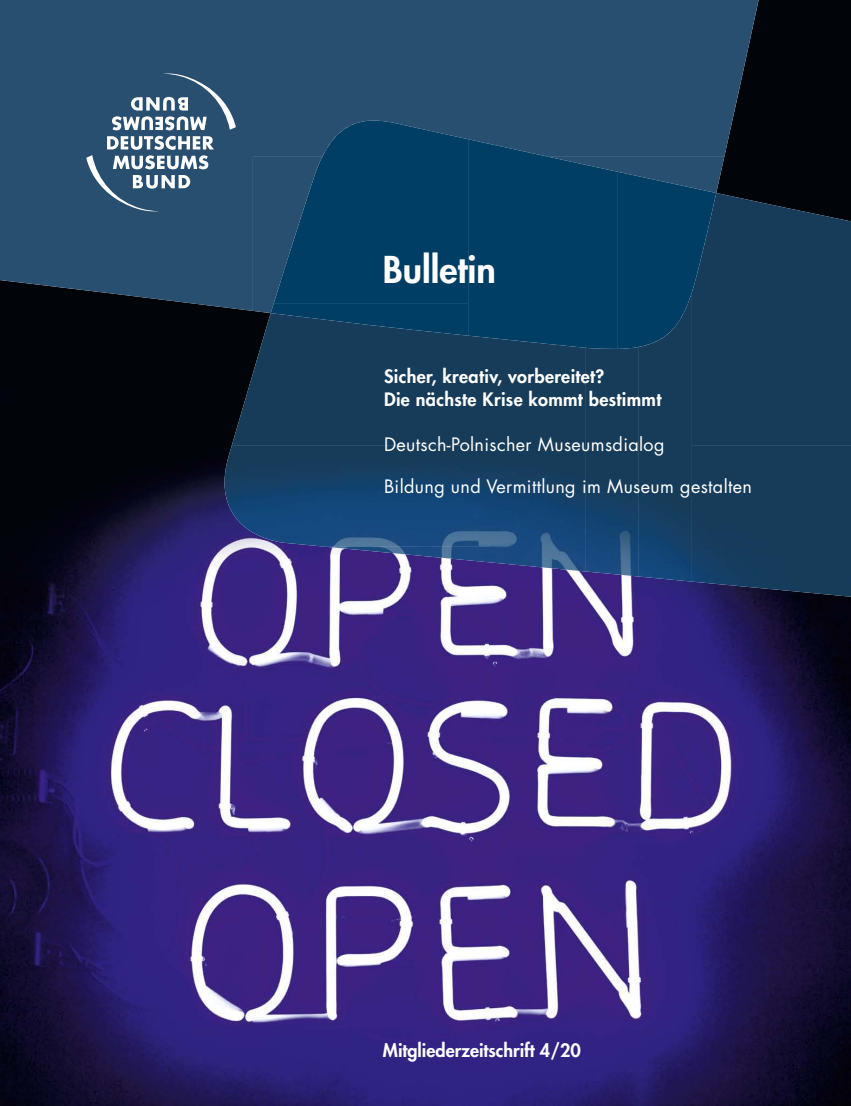
<style>
.page{position:relative;width:851px;height:1106px;background:#fff}
.page>*{position:absolute;margin:0;border:0;box-sizing:border-box;transform-origin:0 0}
.t1{font:800 36px "Futura LT Pro";color:#fff}
.t2{font:18px "Futura LT Pro";letter-spacing:.02em;color:#fff}
.t3{font:800 18px/22.5px "Futura LT Pro";letter-spacing:.02em;color:#fff}
.t4{font:800 18px "Futura LT Pro";color:#fff}
</style>
<div class="page">
<img style="left:0;top:0;width:850px;height:1106px">
<div style="left:0;top:0;width:758px;height:157px;background:#284f6f"></div>
<img style="left:0;top:156px;width:252px;height:155px">
<div style="left:252px;top:156px;width:22px;height:105px;background:#284f6f"></div>
<img style="left:658px;top:156px;width:66px;height:37px">
<img style="left:252px;top:261px;width:19px;height:52px">
<svg style="left:112px;top:73px;width:124px;height:57px"></svg>
<svg style="left:86px;top:136px;width:128px;height:76px"></svg>
<div style="left:468px;top:121px;width:190px;height:51px;background:#284f6f"></div>
<img style="left:691px;top:193px;width:159px;height:403px">
<img style="left:638px;top:349px;width:53px;height:232px">
<img style="left:232px;top:313px;width:247px;height:132px">
<img style="left:479px;top:349px;width:106px;height:222px">
<img style="left:585px;top:349px;width:53px;height:227px">
<img style="left:213px;top:445px;width:266px;height:101px">
<img style="left:321px;top:546px;width:158px;height:15px">
<img style="left:271px;top:213px;width:3px;height:90px">
<div style="left:314px;top:336px;width:154px;height:13px;background:#163c5a"></div>
<img style="left:274px;top:121px;width:194px;height:182px">
<img style="left:468px;top:139px;width:149px;height:210px">
<img style="left:617px;top:172px;width:99px;height:177px">
<img style="left:271px;top:303px;width:197px;height:33px">
<h1 class="t1" style="left:383px;top:242px;width:114px">Bulletin</h1>
<p class="t3" style="left:384px;top:365px;width:279px">Sicher, kreativ, vorbereitet?<br>Die nächste Krise kommt bestimmt</p>
<p class="t2" style="left:384px;top:432px;width:282px">Deutsch-Polnischer Museumsdialog</p>
<p class="t2" style="left:384px;top:474px;width:369px">Bildung und Vermittlung im Museum gestalten</p>
<p class="t4" style="left:383px;top:1036px;width:199px">Mitgliederzeitschrift 4/20</p>
</div>
